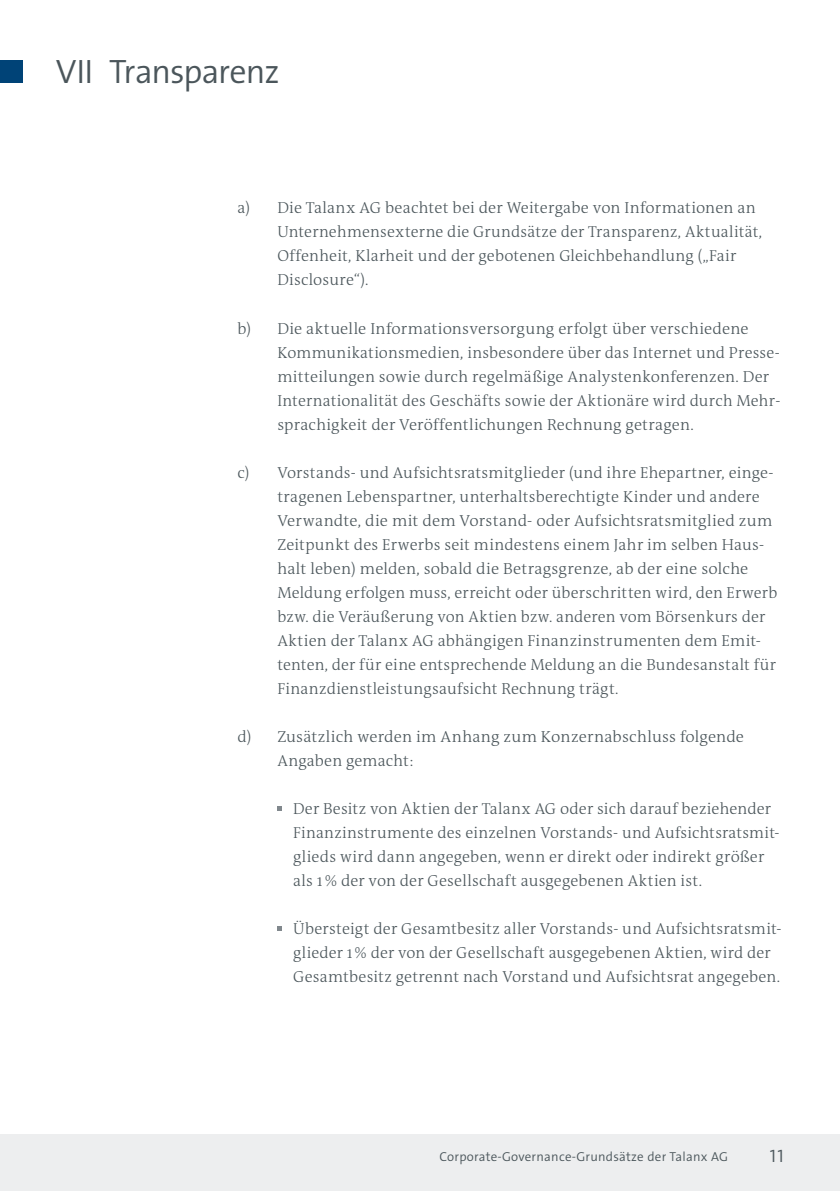
<style>
.page{position:relative;width:840px;height:1191px;background:#fff}
.page>*{position:absolute;margin:0;border:0;box-sizing:border-box;transform-origin:0 0}
.t1{font:34px "The Sans LP4 Se Lig";letter-spacing:-.03em;color:#4b565b}
.t2{font:18px "The Sans LP4 Se Lig";color:#4b565b}
.t3{font:300 16px/24px "The Antiqua B W3";letter-spacing:.01em;color:#4b565b}
.t4{font:13px "The Sans LP4 Se Lig";letter-spacing:.02em;color:#4b565b}
</style>
<div class="page">
<div style="left:0;top:1134px;width:839px;height:57px;background:#edeeef"></div>
<svg style="left:277px;top:806px;width:4px;height:4px"></svg>
<svg style="left:277px;top:926px;width:4px;height:4px"></svg>
<div style="left:0;top:60px;width:23px;height:23px;background:#004377"></div>
<h1 class="t1" style="left:56px;top:50px;width:225px">VII Transparenz</h1>
<p class="t3" style="left:277px;top:196px;width:486px;text-indent:-40px">a) Die Talanx AG beachtet bei der Weitergabe von Informationen an Unternehmensexterne die Grundsätze der Transparenz, Aktualität, Offenheit, Klarheit und der gebotenen Gleichbehandlung („Fair Disclosure“).</p>
<p class="t3" style="left:277px;top:316px;width:504px;text-indent:-40px">b) Die aktuelle Informationsversorgung erfolgt über verschiedene Kommunikationsmedien, insbesondere über das Internet und Presse&shy;mitteilungen sowie durch regelmäßige Analystenkonferenzen. Der Internationalität des Geschäfts sowie der Aktionäre wird durch Mehr&shy;sprachigkeit der Veröffentlichungen Rechnung getragen.</p>
<p class="t3" style="left:277px;top:460px;width:501px;text-indent:-40px">c) Vorstands- und Aufsichtsratsmitglieder (und ihre Ehepartner, einge&shy;tragenen Lebenspartner, unterhaltsberechtigte Kinder und andere Verwandte, die mit dem Vorstand- oder Aufsichtsratsmitglied zum Zeitpunkt des Erwerbs seit mindestens einem Jahr im selben Haus&shy;halt leben) melden, sobald die Betragsgrenze, ab der eine solche Meldung erfolgen muss, erreicht oder überschritten wird, den Erwerb bzw. die Veräußerung von Aktien bzw. anderen vom Börsenkurs der Aktien der Talanx AG abhängigen Finanzinstrumenten dem Emit&shy;tenten, der für eine entsprechende Meldung an die Bundesanstalt für Finanzdienstleistungsaufsicht Rechnung trägt.</p>
<p class="t3" style="left:277px;top:724px;width:468px;text-indent:-40px">d) Zusätzlich werden im Anhang zum Konzernabschluss folgende<br>Angaben gemacht:</p>
<p class="t3" style="left:293px;top:796px;width:487px">Der Besitz von Aktien der Talanx AG oder sich darauf beziehender Finanzinstrumente des einzelnen Vorstands- und Aufsichtsratsmit&shy;glieds wird dann angegeben, wenn er direkt oder indirekt größer als 1% der von der Gesellschaft ausgegebenen Aktien ist.</p>
<p class="t3" style="left:293px;top:916px;width:489px">Übersteigt der Gesamtbesitz aller Vorstands- und Aufsichtsratsmit&shy;glieder 1% der von der Gesellschaft ausgegebenen Aktien, wird der<br>Gesamtbesitz getrennt nach Vorstand und Aufsichtsrat angegeben.</p>
<p class="t4" style="left:439px;top:1148px;width:290px">Corporate-Governance-Grundsätze der Talanx AG</p>
<p class="t2" style="left:769px;top:1144px;width:15px">11</p>
</div>
